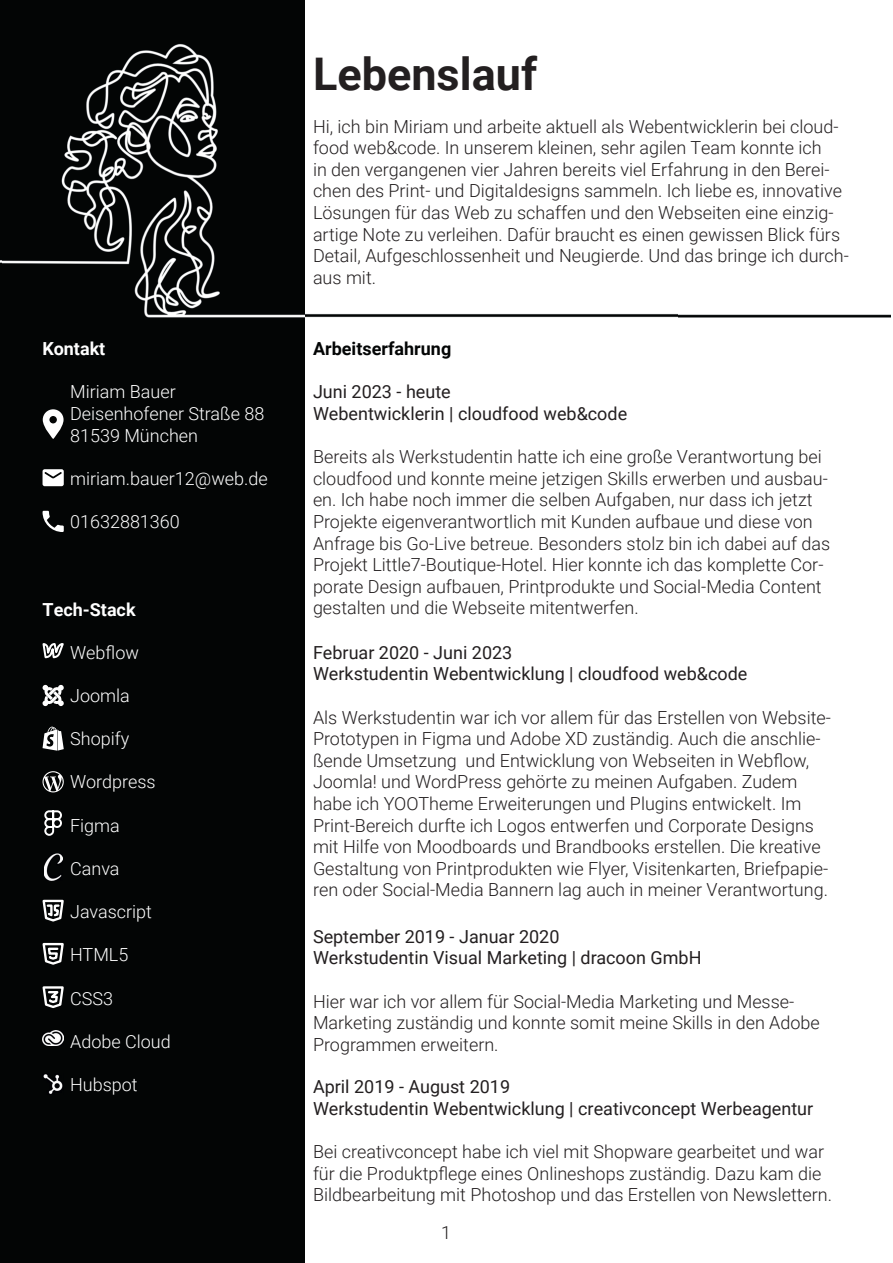
<style>
.page{position:relative;width:893px;height:1263px;background:#fff}
.page>*{position:absolute;margin:0;border:0;box-sizing:border-box;transform-origin:0 0}
.t1{font:700 45px "Roboto";color:#231f20}
.t2{font:300 18px/21.6px "Roboto";color:#231f20}
.t3{font:18px/21.6px "Roboto";color:#231f20}
.t4{font:300 18px/21.6px "Roboto";color:#fff}
.t5{font:700 18px "Roboto";color:#fff}
.t6{font:700 18px "Roboto";color:#030505}
</style>
<div class="page">
<div style="left:0;top:0;width:304px;height:1263px;background:#030505"></div>
<img style="left:0;top:0;width:890px;height:389px">
<svg style="left:43px;top:409px;width:21px;height:30px"></svg>
<svg style="left:43px;top:469px;width:21px;height:17px"></svg>
<svg style="left:43px;top:511px;width:21px;height:21px"></svg>
<svg style="left:43px;top:986px;width:21px;height:22px"></svg>
<svg style="left:44px;top:810px;width:18px;height:26px"></svg>
<svg style="left:43px;top:942px;width:21px;height:23px"></svg>
<img style="left:43px;top:1030px;width:21px;height:16px">
<svg style="left:43px;top:685px;width:21px;height:21px"></svg>
<svg style="left:43px;top:899px;width:21px;height:23px"></svg>
<img style="left:43px;top:1074px;width:20px;height:20px">
<svg style="left:43px;top:727px;width:21px;height:24px"></svg>
<svg style="left:43px;top:643px;width:21px;height:16px"></svg>
<svg style="left:43px;top:771px;width:21px;height:21px"></svg>
<img style="left:44px;top:854px;width:18px;height:26px">
<h1 class="t1" style="left:313px;top:42px;width:226px">Lebenslauf</h1>
<p class="t2" style="left:313px;top:115px;width:537px">Hi, ich bin Miriam und arbeite aktuell als Webentwicklerin bei cloud&shy;food web&amp;code. In unserem kleinen, sehr agilen Team konnte ich<br>in den vergangenen vier Jahren bereits viel Erfahrung in den Berei&shy;chen des Print- und Digitaldesigns sammeln. Ich liebe es, innovative Lösungen für das Web zu schaffen und den Webseiten eine einzig&shy;artige Note zu verleihen. Dafür braucht es einen gewissen Blick fürs Detail, Aufgeschlossenheit und Neugierde. Und das bringe ich durch&shy;aus mit.</p>
<p class="t6" style="left:313px;top:336px;width:140px">Arbeitserfahrung</p>
<p class="t3" style="left:313px;top:381px;width:316px">Juni 2023 - heute<br>Webentwicklerin | cloudfood web&amp;code</p>
<p class="t2" style="left:313px;top:445px;width:519px">Bereits als Werkstudentin hatte ich eine große Verantwortung bei cloudfood und konnte meine jetzigen Skills erwerben und ausbau&shy;en. Ich habe noch immer die selben Aufgaben, nur dass ich jetzt Projekte eigenverantwortlich mit Kunden aufbaue und diese von Anfrage bis Go-Live betreue. Besonders stolz bin ich dabei auf das Projekt Little7-Boutique-Hotel. Hier konnte ich das komplette Cor&shy;porate Design aufbauen, Printprodukte und Social-Media Content gestalten und die Webseite mitentwerfen.</p>
<p class="t3" style="left:313px;top:641px;width:436px">Februar 2020 - Juni 2023<br>Werkstudentin Webentwicklung | cloudfood web&amp;code</p>
<p class="t2" style="left:313px;top:706px;width:519px">Als Werkstudentin war ich vor allem für das Erstellen von Website-Prototypen in Figma und Adobe XD zuständig. Auch die anschlie&shy;ßende Umsetzung und Entwicklung von Webseiten in Webflow, Joomla! und WordPress gehörte zu meinen Aufgaben. Zudem habe ich YOOTheme Erweiterungen und Plugins entwickelt. Im Print-Bereich durfte ich Logos entwerfen und Corporate Designs mit Hilfe von Moodboards und Brandbooks erstellen. Die kreative Gestaltung von Printprodukten wie Flyer, Visitenkarten, Briefpapie&shy;ren oder Social-Media Bannern lag auch in meiner Verantwortung.</p>
<p class="t3" style="left:313px;top:925px;width:390px">September 2019 - Januar 2020<br>Werkstudentin Visual Marketing | dracoon GmbH</p>
<p class="t2" style="left:313px;top:990px;width:508px">Hier war ich vor allem für Social-Media Marketing und Messe-<br>Marketing zuständig und konnte somit meine Skills in den Adobe<br>Programmen erweitern.</p>
<p class="t5" style="left:43px;top:336px;width:64px">Kontakt</p>
<p class="t4" style="left:70px;top:381px;width:196px">Miriam Bauer<br>Deisenhofener Straße 88<br>81539 München</p>
<p class="t4" style="left:70px;top:467px;width:199px">miriam.bauer12@web.de</p>
<p class="t4" style="left:70px;top:510px;width:111px">01632881360</p>
<p class="t5" style="left:43px;top:597px;width:95px">Tech-Stack</p>
<p class="t4" style="left:70px;top:641px;width:70px">Webflow</p>
<p class="t4" style="left:70px;top:684px;width:61px">Joomla</p>
<p class="t4" style="left:70px;top:727px;width:61px">Shopify</p>
<p class="t4" style="left:70px;top:771px;width:87px">Wordpress</p>
<p class="t4" style="left:70px;top:814px;width:51px">Figma</p>
<p class="t4" style="left:70px;top:857px;width:51px">Canva</p>
<p class="t4" style="left:70px;top:900px;width:83px">Javascript</p>
<p class="t4" style="left:70px;top:943px;width:60px">HTML5</p>
<p class="t4" style="left:70px;top:987px;width:44px">CSS3</p>
<p class="t4" style="left:70px;top:1030px;width:102px">Adobe Cloud</p>
<p class="t4" style="left:70px;top:1073px;width:69px">Hubspot</p>
<p class="t3" style="left:313px;top:1075px;width:502px">April 2019 - August 2019<br>Werkstudentin Webentwicklung | creativconcept Werbeagentur</p>
<p class="t2" style="left:313px;top:1140px;width:521px">Bei creativconcept habe ich viel mit Shopware gearbeitet und war für die Produktpflege eines Onlineshops zuständig. Dazu kam die<br>Bildbearbeitung mit Photoshop und das Erstellen von Newslettern.</p>
<p class="t2" style="left:441px;top:1221px;width:11px">1</p>
</div>
